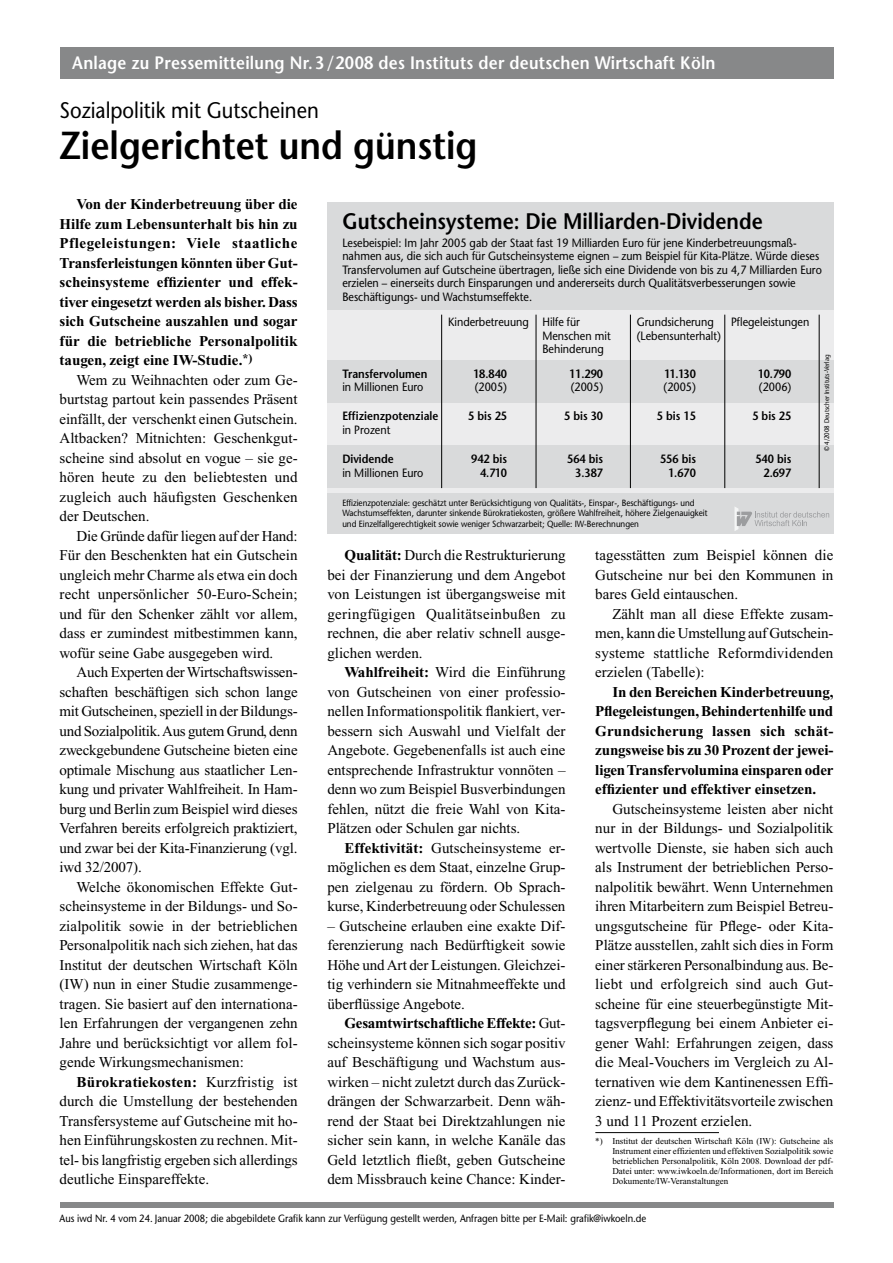
<style>
.page{position:relative;width:893px;height:1263px;background:#fff}
.page>*{position:absolute;margin:0;border:0;box-sizing:border-box;transform-origin:0 0}
.t1{font:600 39px "Stone Sans";color:#000;scale:.9 1}
.t2{font:600 22.5px "Stone Sans";color:#000;scale:.9 1}
.t3{font:22.5px "Stone Sans";color:#000;scale:.9 1}
.t4{font:600 18px "Stone Sans";letter-spacing:.015em;color:#fff;scale:.9 1}
.t5{font:15px/19.5px "Times New Roman";color:#000;text-align:justify}
.t6{font:700 15px/19.5px "Times New Roman";letter-spacing:-.005em;color:#000;text-align:justify}
.t7{font:12px/13.5px "Stone Sans";color:#000;scale:.9 1}
.t8{font:600 12px/13.5px "Stone Sans";color:#000;text-align:right;scale:.9 1}
.t9{font:10.5px "Stone Sans";color:#000;scale:.9 1}
.t10{font:9px/10.5px "Stone Sans";color:#000;scale:.9 1}
.t11{font:9px/10.2px "Times New Roman";color:#000;text-align:justify}
.t12{font:6.75px "Stone Sans";color:#000;scale:.9 1}
.s1{font-weight:700}
</style>
<div class="page">
<div style="left:60px;top:48px;width:773px;height:31px;background:#878889"></div>
<div style="left:60px;top:1202px;width:773px;height:6px;background:#878889"></div>
<hr style="left:595px;top:1132px;width:124px;height:1px;background:#000">
<div style="left:327px;top:202px;width:506px;height:332px;background:#ececed"></div>
<div style="left:327px;top:202px;width:506px;height:108px;background:#d9dadb"></div>
<div style="left:327px;top:493px;width:506px;height:41px;background:#d9dadb"></div>
<svg style="left:734px;top:507px;width:95px;height:24px"></svg>
<div style="left:327px;top:360px;width:506px;height:43px;background:#d9dadb"></div>
<div style="left:327px;top:445px;width:506px;height:43px;background:#d9dadb"></div>
<hr style="left:441px;top:315px;width:1px;height:173px;background:#000">
<hr style="left:536px;top:315px;width:1px;height:173px;background:#000">
<hr style="left:630px;top:315px;width:1px;height:173px;background:#000">
<hr style="left:724px;top:315px;width:1px;height:173px;background:#000">
<hr style="left:819px;top:315px;width:1px;height:173px;background:#000">
<p class="t4" style="left:72px;top:52px;width:716px">Anlage zu Pressemitteilung Nr. 3 /2008 des Instituts der deutschen Wirtschaft Köln</p>
<h2 class="t3" style="left:60px;top:96px;width:290px">Sozialpolitik mit Gutscheinen</h2>
<h1 class="t1" style="left:60px;top:121px;width:466px">Zielgerichtet und günstig</h1>
<p class="t6" style="left:60px;top:194px;width:240px;text-indent:17px">Von der Kinderbetreuung über die Hilfe zum Lebensunterhalt bis hin zu Pflegeleistungen: Viele staatliche Transferleistungen könnten über Gut&shy;scheinsysteme effizienter und effek&shy;tiver eingesetzt werden als bisher. Dass sich Gutscheine auszahlen und sogar für die betriebliche Personalpolitik taugen, zeigt eine IW-Studie.<sup>*)</sup></p>
<p class="t5" style="left:60px;top:370px;width:240px;text-indent:17px">Wem zu Weihnachten oder zum Ge&shy;burtstag partout kein passendes Präsent einfällt, der verschenkt einen Gutschein.<br>Altbacken? Mitnichten: Geschenkgut&shy;scheine sind absolut en vogue – sie ge&shy;hören heute zu den beliebtesten und zugleich auch häufigsten Geschenken der Deutschen.</p>
<p class="t5" style="left:60px;top:526px;width:240px;text-indent:17px">Die Gründe dafür liegen auf der Hand:<br>Für den Beschenkten hat ein Gutschein ungleich mehr Charme als etwa ein doch recht unpersönlicher 50-Euro-Schein; und für den Schenker zählt vor allem, dass er zumindest mitbestimmen kann, wofür seine Gabe ausgegeben wird.</p>
<p class="t5" style="left:60px;top:662px;width:240px;text-indent:17px">Auch Experten der Wirtschaftswissen&shy;schaften beschäftigen sich schon lange mit Gutscheinen, speziell in der Bildungs&shy;und Sozialpolitik. Aus gutem Grund, denn zweckgebundene Gutscheine bieten eine optimale Mischung aus staatlicher Len&shy;kung und privater Wahlfreiheit. In Ham&shy;burg und Berlin zum Beispiel wird dieses Verfahren bereits erfolgreich praktiziert, und zwar bei der Kita-Finanzierung (vgl. iwd 32/2007).</p>
<p class="t5" style="left:60px;top:877px;width:240px;text-indent:17px">Welche ökonomischen Effekte Gut&shy;scheinsysteme in der Bildungs- und So&shy;zialpolitik sowie in der betrieblichen Personalpolitik nach sich ziehen, hat das Institut der deutschen Wirtschaft Köln (IW) nun in einer Studie zusammenge&shy;tragen. Sie basiert auf den internationa&shy;len Erfahrungen der vergangenen zehn Jahre und berücksichtigt vor allem fol&shy;gende Wirkungsmechanismen:</p>
<p class="t5" style="left:60px;top:1072px;width:240px;text-indent:17px"><span class="s1">Bürokratiekosten:</span> Kurzfristig ist durch die Umstellung der bestehenden Transfersysteme auf Gutscheine mit ho&shy;hen Einführungskosten zu rechnen. Mit&shy;tel- bis langfristig ergeben sich allerdings deutliche Einspareffekte.</p>
<h2 class="t2" style="left:342px;top:207px;width:469px">Gutscheinsysteme: Die Milliarden-Dividende</h2>
<p class="t7" style="left:342px;top:236px;width:534px">Lesebeispiel: Im Jahr 2005 gab der Staat fast 19 Milliarden Euro für jene Kinderbetreuungsmaß&shy;nahmen aus, die sich auch für Gutscheinsysteme eignen – zum Beispiel für Kita-Plätze. Würde dieses Transfervolumen auf Gutscheine übertragen, ließe sich eine Dividende von bis zu 4,7 Milliarden Euro erzielen – einerseits durch Einsparungen und andererseits durch Qualitätsverbesserungen sowie Beschäftigungs- und Wachstumseffekte.</p>
<p class="t7" style="left:448px;top:315px;width:91px">Kinderbetreuung</p>
<p class="t7" style="left:542px;top:315px;width:77px">Hilfe für<br>Menschen mit<br>Behinderung</p>
<p class="t7" style="left:637px;top:315px;width:95px">Grundsicherung (Lebensunterhalt)</p>
<p class="t7" style="left:731px;top:315px;width:88px">Pflegeleistungen</p>
<p class="t12" style="left:822px;top:451px;width:109px;rotate:-90deg">© 4/2008 Deutscher Instituts-Verlag</p>
<p class="t8" style="left:342px;top:367px;width:96px">Transfervolumen</p>
<p class="t7" style="left:342px;top:380px;width:92px">in Millionen Euro</p>
<p class="t8" style="left:342px;top:409px;width:108px">Effizienzpotenziale</p>
<p class="t7" style="left:342px;top:423px;width:55px">in Prozent</p>
<p class="t8" style="left:342px;top:452px;width:59px">Dividende</p>
<p class="t7" style="left:342px;top:466px;width:92px">in Millionen Euro</p>
<p class="t8" style="left:473px;top:367px;width:39px">18.840</p>
<p class="t7" style="left:475px;top:380px;width:38px">(2005)</p>
<p class="t8" style="left:468px;top:409px;width:45px">5 bis 25</p>
<p class="t8" style="left:471px;top:452px;width:41px">942 bis<br>4.710</p>
<p class="t8" style="left:569px;top:367px;width:39px">11.290</p>
<p class="t7" style="left:571px;top:380px;width:38px">(2005)</p>
<p class="t8" style="left:564px;top:409px;width:45px">5 bis 30</p>
<p class="t8" style="left:567px;top:452px;width:41px">564 bis<br>3.387</p>
<p class="t8" style="left:664px;top:367px;width:37px">11.130</p>
<p class="t7" style="left:663px;top:380px;width:38px">(2005)</p>
<p class="t8" style="left:657px;top:409px;width:45px">5 bis 15</p>
<p class="t8" style="left:660px;top:452px;width:41px">556 bis<br>1.670</p>
<p class="t8" style="left:758px;top:367px;width:39px">10.790</p>
<p class="t7" style="left:759px;top:380px;width:37px">(2006)</p>
<p class="t8" style="left:752px;top:409px;width:45px">5 bis 25</p>
<p class="t8" style="left:755px;top:452px;width:41px">540 bis<br>2.697</p>
<p class="t10" style="left:342px;top:497px;width:407px">Effizienzpotenziale: geschätzt unter Berücksichtigung von Qualitäts-, Einspar-, Beschäftigungs- und<br>Wachstumseffekten, darunter sinkende Bürokratiekosten, größere Wahlfreiheit, höhere Zielgenauigkeit und Einzelfallgerechtigkeit sowie weniger Schwarzarbeit; Quelle: IW-Berechnungen</p>
<p class="t5" style="left:327px;top:545px;width:240px;text-indent:17px"><span class="s1">Qualität:</span> Durch die Restrukturierung bei der Finanzierung und dem Angebot von Leistungen ist übergangsweise mit geringfügigen Qualitätseinbußen zu rechnen, die aber relativ schnell ausge&shy;glichen werden.</p>
<p class="t5" style="left:327px;top:662px;width:240px;text-indent:17px"><span class="s1">Wahlfreiheit:</span> Wird die Einführung von Gutscheinen von einer professio&shy;nellen Informationspolitik flankiert, ver&shy;bessern sich Auswahl und Vielfalt der Angebote. Gegebenenfalls ist auch eine entsprechende Infrastruktur vonnöten – denn wo zum Beispiel Busverbindungen fehlen, nützt die freie Wahl von Kita-Plätzen oder Schulen gar nichts.</p>
<p class="t5" style="left:327px;top:838px;width:240px;text-indent:17px"><span class="s1">Effektivität:</span> Gutscheinsysteme er&shy;möglichen es dem Staat, einzelne Grup&shy;pen zielgenau zu fördern. Ob Sprach&shy;kurse, Kinderbetreuung oder Schulessen</p>
<p class="t5" style="left:327px;top:916px;width:240px">– Gutscheine erlauben eine exakte Dif&shy;ferenzierung nach Bedürftigkeit sowie Höhe und Art der Leistungen. Gleichzei&shy;tig verhindern sie Mitnahmeeffekte und überflüssige Angebote.</p>
<p class="t5" style="left:327px;top:1013px;width:240px;text-indent:17px"><span class="s1">Gesamtwirtschaftliche Effekte:</span> Gut&shy;scheinsysteme können sich sogar positiv auf Beschäftigung und Wachstum aus&shy;wirken – nicht zuletzt durch das Zurück&shy;drängen der Schwarzarbeit. Denn wäh&shy;rend der Staat bei Direktzahlungen nie sicher sein kann, in welche Kanäle das Geld letztlich fließt, geben Gutscheine dem Missbrauch keine Chance: Kinder-</p>
<p class="t5" style="left:595px;top:545px;width:240px">tagesstätten zum Beispiel können die Gutscheine nur bei den Kommunen in bares Geld eintauschen.</p>
<p class="t5" style="left:595px;top:604px;width:240px;text-indent:17px">Zählt man all diese Effekte zusam&shy;men, kann die Umstellung auf Gutschein&shy;systeme stattliche Reformdividenden erzielen (Tabelle):</p>
<p class="t6" style="left:595px;top:682px;width:240px;text-indent:17px">In den Bereichen Kinderbetreuung, Pflegeleistungen, Behindertenhilfe und Grundsicherung lassen sich schät&shy;zungsweise bis zu 30 Prozent der jewei&shy;ligen Transfervolumina einsparen oder effizienter und effektiver einsetzen.</p>
<p class="t5" style="left:595px;top:799px;width:240px;text-indent:17px">Gutscheinsysteme leisten aber nicht nur in der Bildungs- und Sozialpolitik wertvolle Dienste, sie haben sich auch als Instrument der betrieblichen Perso&shy;nalpolitik bewährt. Wenn Unternehmen ihren Mitarbeitern zum Beispiel Betreu&shy;ungsgutscheine für Pflege- oder Kita-Plätze ausstellen, zahlt sich dies in Form einer stärkeren Personalbindung aus. Be&shy;liebt und erfolgreich sind auch Gut&shy;scheine für eine steuerbegünstigte Mit&shy;tagsverpflegung bei einem Anbieter ei&shy;gener Wahl: Erfahrungen zeigen, dass die Meal-Vouchers im Vergleich zu Al&shy;ternativen wie dem Kantinenessen Effi&shy;zienz- und Effektivitätsvorteile zwischen 3 und 11 Prozent erzielen.</p>
<p class="t11" style="left:612px;top:1136px;width:223px">Institut der deutschen Wirtschaft Köln (IW): Gutscheine als Instrument einer effizienten und effektiven Sozialpolitik sowie betrieblichen Personalpolitik, Köln 2008. Download der pdf-Datei unter: www.iwkoeln.de/Informationen, dort im Bereich Dokumente/IW-Veranstaltungen</p>
<p class="t11" style="left:595px;top:1136px;width:9px">*)</p>
<p class="t9" style="left:60px;top:1212px;width:653px">Aus iwd Nr. 4 vom 24. Januar 2008; die abgebildete Grafik kann zur Verfügung gestellt werden, Anfragen bitte per E-Mail: grafik@iwkoeln.de</p>
</div>
